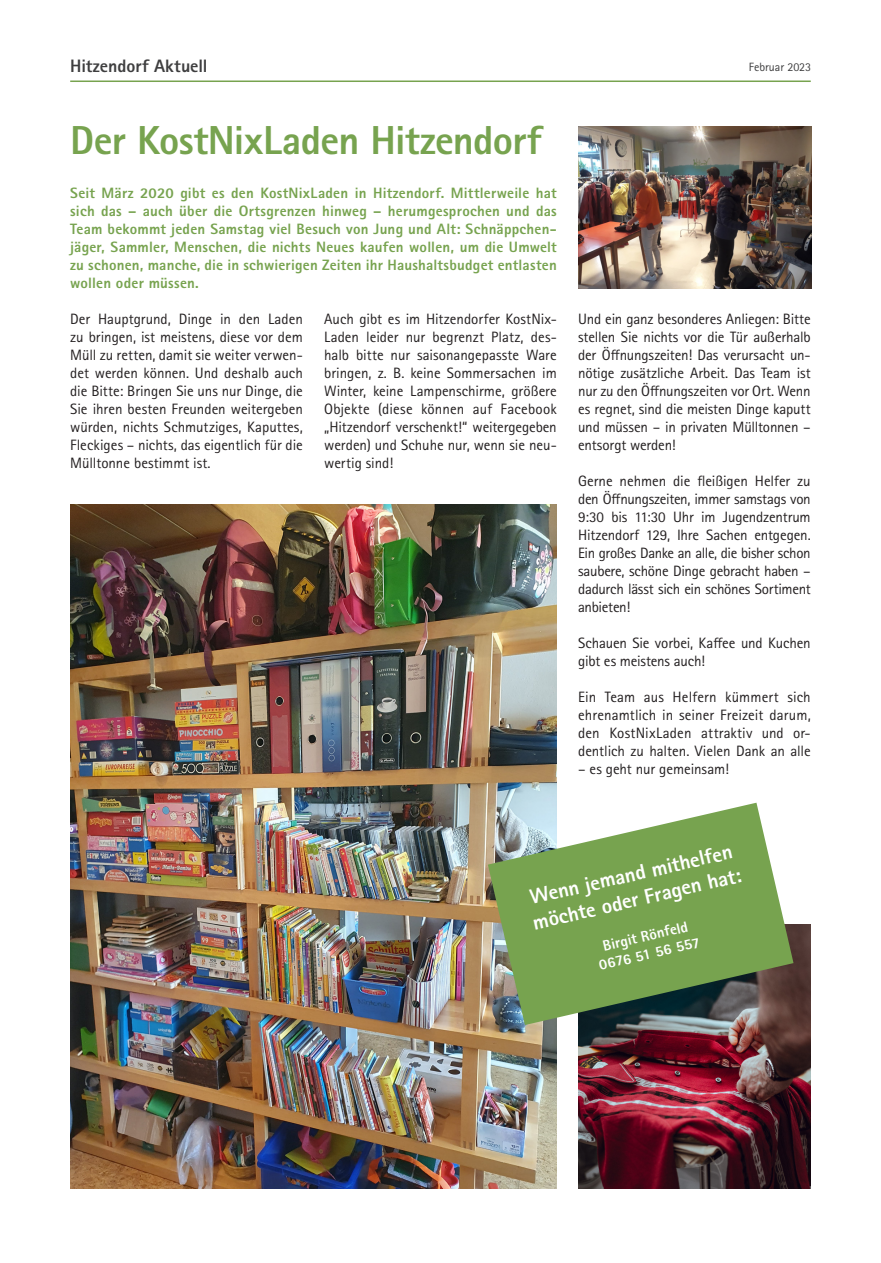
<style>
.page{position:relative;width:881px;height:1263px;background:#fff}
.page>*{position:absolute;margin:0;border:0;box-sizing:border-box;transform-origin:0 0}
.Headline{font:800 40.5px "Rotis Sans Serif Pro";letter-spacing:-.015em;color:#77a34f}
.Fließtext{font:800 21px/25.2px "Rotis Sans Serif Pro";color:#fff}
.t1{font:800 18px "Rotis Sans Serif Pro";letter-spacing:-.005em;color:#3e3e3f}
.Fließtext-2{font:15px/18px "Rotis Sans Serif Pro";letter-spacing:-.01em;color:#231f20;text-align:justify}
.Fließtext-3{font:800 15px/18px "Rotis Sans Serif Pro";letter-spacing:.015em;color:#77a34f;text-align:justify}
.Fließtext-4{font:800 15px "Rotis Sans Serif Pro";color:#fff}
.t2{font:12px "Rotis Sans Serif Pro";color:#3e3e3f}
</style>
<div class="page">
<hr style="left:70px;top:81px;width:740px;height:1px;background:#77a34f">
<img style="left:70px;top:504px;width:486px;height:684px">
<img style="left:578px;top:126px;width:232px;height:162px">
<img style="left:578px;top:924px;width:232px;height:264px">
<svg style="left:487px;top:803px;width:306px;height:222px;background:#84a36b"></svg>
<p class="t1" style="left:70px;top:54px;width:139px">Hitzendorf Aktuell</p>
<p class="t2" style="left:748px;top:60px;width:64px">Februar 2023</p>
<p class="Headline" style="left:70px;top:115px;width:473px">Der KostNixLaden Hitzendorf</p>
<p class="Fließtext-3" style="left:70px;top:184px;width:488px">Seit März 2020 gibt es den KostNixLaden in Hitzendorf. Mittlerweile hat sich das – auch über die Ortsgrenzen hinweg – herumgesprochen und das Team bekommt jeden Samstag viel Besuch von Jung und Alt: Schnäppchen&shy;jäger, Sammler, Menschen, die nichts Neues kaufen wollen, um die Umwelt zu schonen, manche, die in schwierigen Zeiten ihr Haushaltsbudget entlasten wollen oder müssen.</p>
<p class="Fließtext-2" style="left:70px;top:310px;width:234px">Der Hauptgrund, Dinge in den Laden zu bringen, ist meistens, diese vor dem Müll zu retten, damit sie weiter verwen&shy;det werden können. Und deshalb auch die Bitte: Bringen Sie uns nur Dinge, die Sie ihren besten Freunden weitergeben würden, nichts Schmutziges, Kaputtes, Fleckiges – nichts, das eigentlich für die Mülltonne bestimmt ist.</p>
<p class="Fließtext-2" style="left:324px;top:310px;width:234px">Auch gibt es im Hitzendorfer KostNix-Laden leider nur begrenzt Platz, des&shy;halb bitte nur saisonangepasste Ware bringen, z. B. keine Sommersachen im Winter, keine Lampenschirme, größere Objekte (diese können auf Facebook „Hitzendorf verschenkt!“ weitergegeben werden) und Schuhe nur, wenn sie neu&shy;wertig sind!</p>
<p class="Fließtext-2" style="left:578px;top:310px;width:234px">Und ein ganz besonderes Anliegen: Bitte stellen Sie nichts vor die Tür außerhalb der Öffnungszeiten! Das verursacht un&shy;nötige zusätzliche Arbeit. Das Team ist nur zu den Öffnungszeiten vor Ort. Wenn es regnet, sind die meisten Dinge kaputt und müssen – in privaten Mülltonnen – entsorgt werden!</p>
<p class="Fließtext-2" style="left:578px;top:472px;width:234px">Gerne nehmen die fleißigen Helfer zu den Öffnungszeiten, immer samstags von 9:30 bis 11:30 Uhr im Jugendzentrum Hitzendorf 129, Ihre Sachen entgegen.<br>Ein großes Danke an alle, die bisher schon saubere, schöne Dinge gebracht haben – dadurch lässt sich ein schönes Sortiment anbieten!</p>
<p class="Fließtext-2" style="left:578px;top:634px;width:234px">Schauen Sie vorbei, Kaffee und Kuchen gibt es meistens auch!</p>
<p class="Fließtext-2" style="left:578px;top:688px;width:234px">Ein Team aus Helfern kümmert sich ehrenamtlich in seiner Freizeit darum, den KostNixLaden attraktiv und or&shy;dentlich zu halten. Vielen Dank an alle</p>
<p class="Fließtext-2" style="left:578px;top:760px;width:152px">– es geht nur gemeinsam!</p>
<p class="Fließtext" style="left:524px;top:886px;width:215px;rotate:-13deg">Wenn jemand mithelfen möchte oder Fragen hat:</p>
<p class="Fließtext-4" style="left:600px;top:936px;width:88px;rotate:-13deg">Birgit Rönfeld</p>
<p class="Fließtext-4" style="left:596px;top:956px;width:105px;rotate:-13deg">0676 51 56 557</p>
</div>
